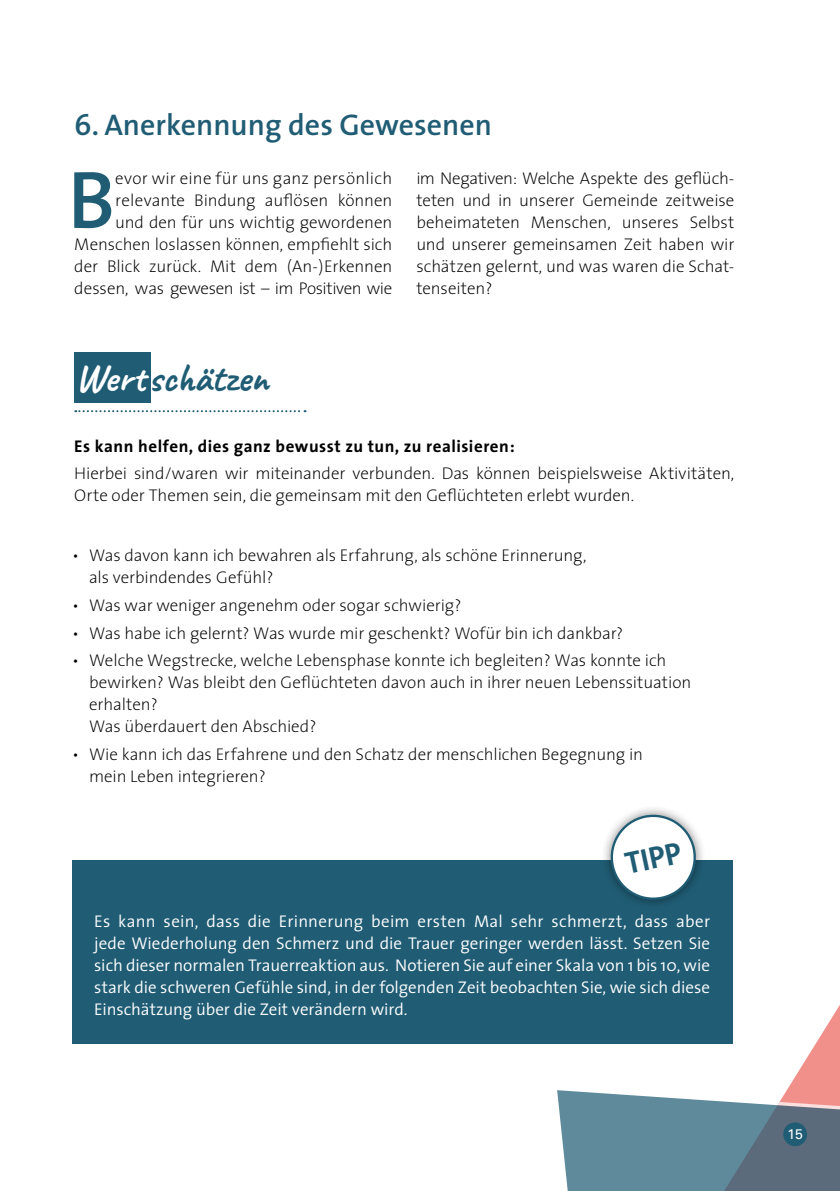
<style>
.page{position:relative;width:840px;height:1191px;background:#fff}
.page>*{position:absolute;margin:0;border:0;box-sizing:border-box;transform-origin:0 0}
.t1{font:600 82.2px "The Sans";color:#205d75}
.t2{font:700 40px "Caveat";letter-spacing:-.005em;color:#205d75}
.t3{font:700 31.2px "The Sans";color:#205d75}
.t4{font:600 30px "The Sans";color:#205d75}
.t5{font:200 17px/22px "The Sans";letter-spacing:-.005em;color:#000}
.t6{font:300 17px/22px "The Sans";letter-spacing:-.005em;color:#fff;text-align:justify}
.t7{font:700 17px "The Sans";letter-spacing:.03em;color:#000}
.t8{font:14px "Univers LT Pro 55 Roman";color:#fff}
.s1{color:#fff}
</style>
<div class="page">
<div style="left:74px;top:352px;width:77px;height:51px;background:#205d75"></div>
<svg style="left:75px;top:410px;width:230px;height:2px"></svg>
<div style="left:72px;top:859px;width:659px;height:184px;background:#205d75"></div>
<div style="left:600px;top:804px;width:106px;height:106px;background:#000;opacity:.5"></div>
<svg style="left:607px;top:812px;width:91px;height:90px"></svg>
<svg style="left:617px;top:968px;width:222px;height:116px"></svg>
<svg style="left:557px;top:1084px;width:282px;height:107px;background:#77929f"></svg>
<div style="left:782px;top:1122px;width:24px;height:24px;background:#205d75;border-radius:50%"></div>
<h3 class="t4" style="left:74px;top:100px;width:419px">6. Anerkennung des Gewesenen</h3>
<p class="t5" style="left:74px;top:167px;width:319px;text-align:right">evor wir eine für uns ganz persönlich relevante Bindung auflösen können<br>und den für uns wichtig gewordenen Menschen loslassen können, empfiehlt sich der Blick zurück. Mit dem (An-)Erkennen dessen, was gewesen ist – im Positiven wie</p>
<p class="t5" style="left:416px;top:166px;width:319px;text-align:justify">im Negativen: Welche Aspekte des geflüch&shy;teten und in unserer Gemeinde zeitweise beheimateten Menschen, unseres Selbst und unserer gemeinsamen Zeit haben wir schätzen gelernt, und was waren die Schat&shy;tenseiten?</p>
<h1 class="t1" style="left:68px;top:131px;width:49px">B</h1>
<h2 class="t2" style="left:75px;top:352px;width:195px"><span class="s1">Wert</span>schätzen</h2>
<p class="t7" style="left:74px;top:432px;width:442px">Es kann helfen, dies ganz bewusst zu tun, zu realisieren:</p>
<p class="t5" style="left:74px;top:462px;width:661px">Hierbei sind/waren wir miteinander verbunden. Das können beispielsweise Aktivitäten,<br>Orte oder Themen sein, die gemeinsam mit den Geflüchteten erlebt wurden.</p>
<p class="t5" style="left:89px;top:544px;width:498px;text-indent:-17px">• Was davon kann ich bewahren als Erfahrung, als schöne Erinnerung, als verbindendes Gefühl?</p>
<p class="t5" style="left:72px;top:593px;width:390px">• Was war weniger angenehm oder sogar schwierig?</p>
<p class="t5" style="left:72px;top:621px;width:552px">• Was habe ich gelernt? Was wurde mir geschenkt? Wofür bin ich dankbar?</p>
<p class="t5" style="left:89px;top:649px;width:603px;text-indent:-17px">• Welche Wegstrecke, welche Lebensphase konnte ich begleiten? Was konnte ich bewirken? Was bleibt den Geflüchteten davon auch in ihrer neuen Lebenssituation erhalten?<br>Was überdauert den Abschied?</p>
<p class="t5" style="left:89px;top:742px;width:555px;text-indent:-17px">• Wie kann ich das Erfahrene und den Schatz der menschlichen Begegnung in mein Leben integrieren?</p>
<h3 class="t3" style="left:620px;top:838px;width:58px;rotate:-12deg">TIPP</h3>
<p class="t6" style="left:94px;top:909px;width:617px">Es kann sein, dass die Erinnerung beim ersten Mal sehr schmerzt, dass aber jede Wiederholung den Schmerz und die Trauer geringer werden lässt. Setzen Sie sich dieser normalen Trauerreaktion aus. Notieren Sie auf einer Skala von 1 bis 10, wie stark die schweren Gefühle sind, in der folgenden Zeit beobachten Sie, wie sich diese Einschätzung über die Zeit verändern wird.</p>
<p class="t8" style="left:787px;top:1125px;width:17px">15</p>
</div>
